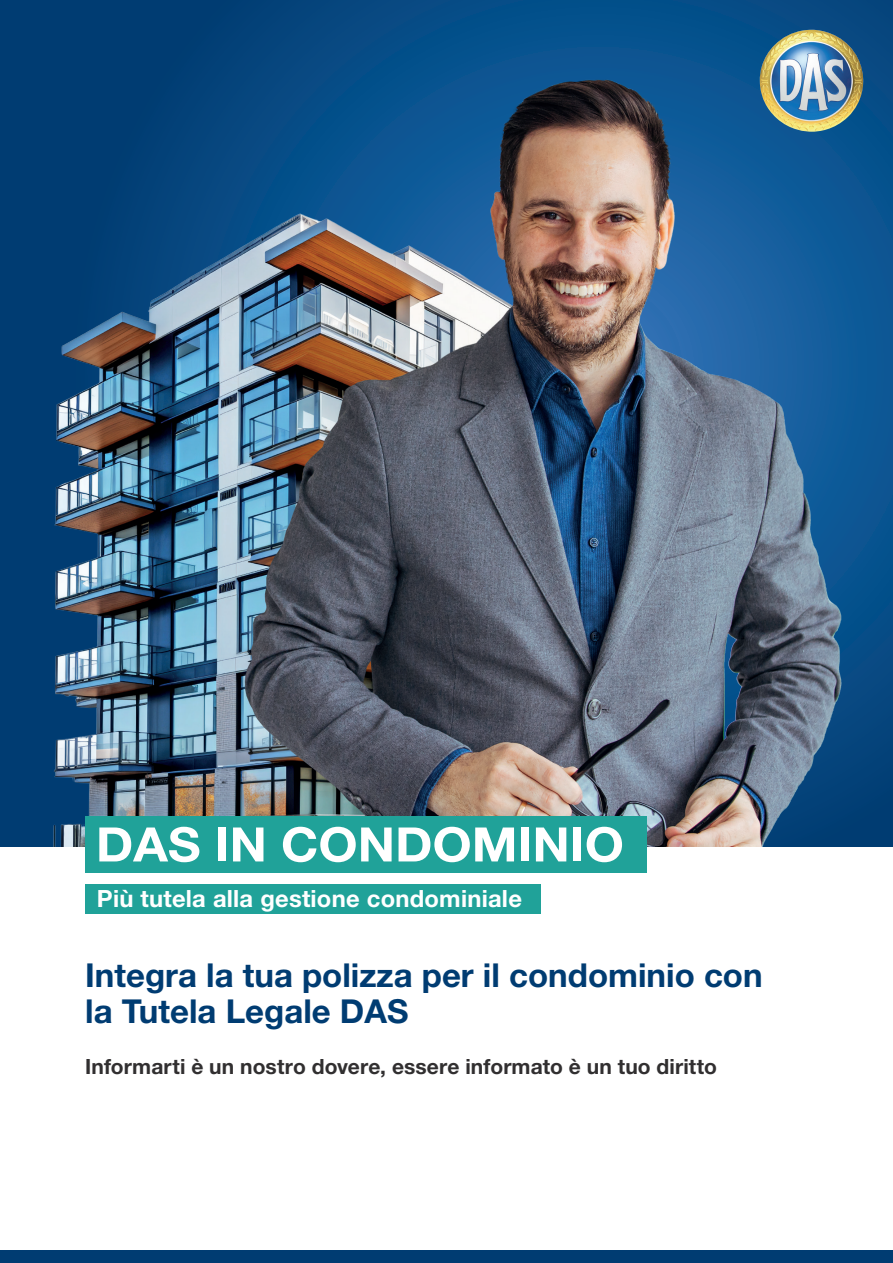
<style>
.page{position:relative;width:893px;height:1263px;background:#fff}
.page>*{position:absolute;margin:0;border:0;box-sizing:border-box;transform-origin:0 0}
.t1{font:700 47.55px "Helvetica Neue LT Std";color:#fff;scale:1.06 1}
.t2{font:700 33px/36px "Helvetica Neue LT Std";color:#003c72}
.t3{font:700 23.7px "Helvetica Neue LT Std";letter-spacing:.01em;color:#fff}
.t4{font:700 21px "Helvetica Neue LT Std";letter-spacing:.005em;color:#312f30}
</style>
<div class="page">
<img style="left:0;top:0;width:893px;height:846px">
<img style="left:760px;top:30px;width:104px;height:102px">
<div style="left:0;top:1250px;width:893px;height:13px;background:#003c72"></div>
<div style="left:85px;top:816px;width:561px;height:57px;background:#20a299"></div>
<div style="left:85px;top:884px;width:456px;height:29px;background:#20a299"></div>
<h2 class="t1" style="left:96px;top:815px;width:500px">DAS IN CONDOMINIO</h2>
<h2 class="t3" style="left:97px;top:884px;width:427px">Più tutela alla gestione condominiale</h2>
<h2 class="t2" style="left:85px;top:956px;width:679px">Integra la tua polizza per il condominio con la Tutela Legale DAS</h2>
<h2 class="t4" style="left:85px;top:1053px;width:633px">Informarti è un nostro dovere, essere informato è un tuo diritto</h2>
</div>
